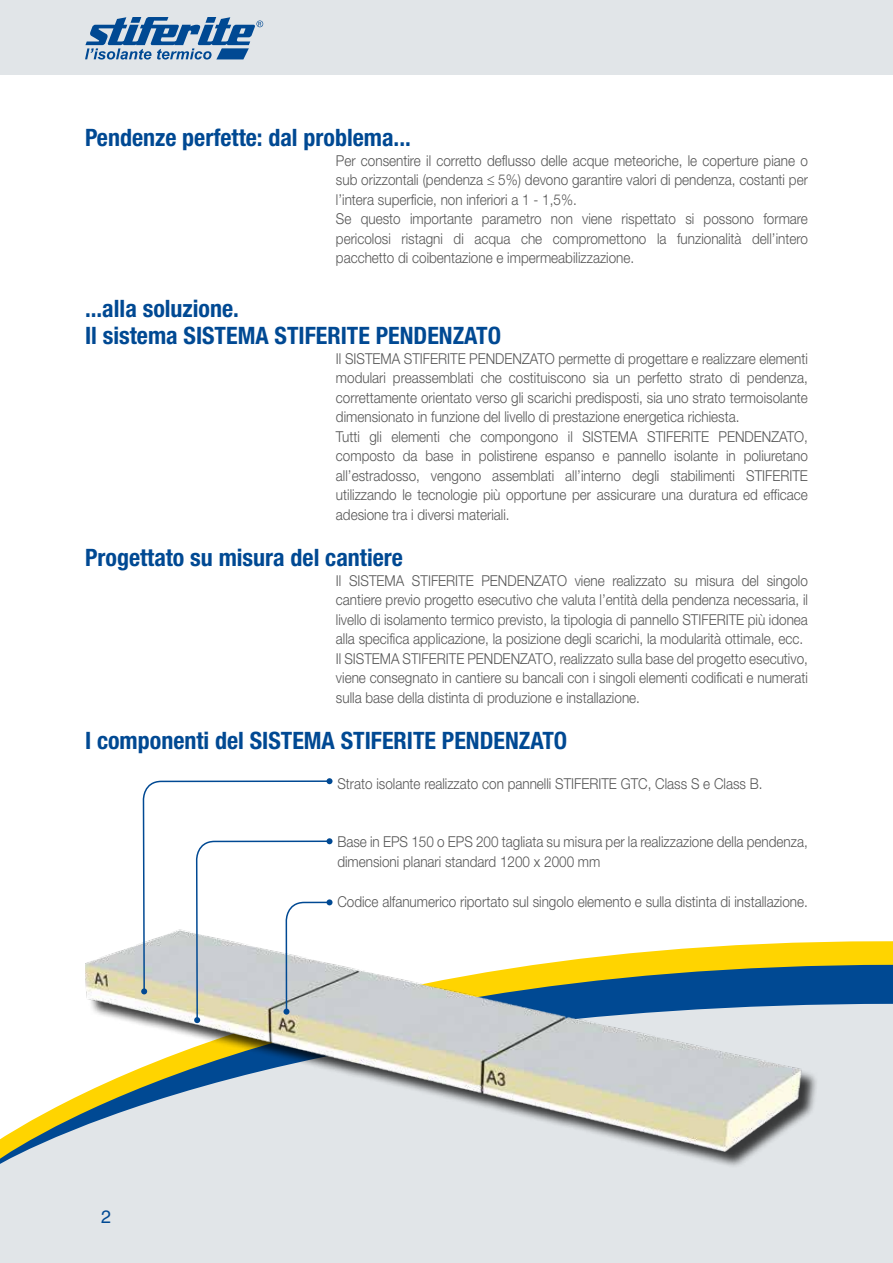
<style>
.page{position:relative;width:893px;height:1263px;background:#fff}
.page>*{position:absolute;margin:0;border:0;box-sizing:border-box;transform-origin:0 0}
.t1{font:700 condensed 24px/27px "Helvetica Neue";color:#004993}
.t2{font:18px "Helvetica";color:#004993}
.t3{font:300 15px/19.5px "Helvetica Neue";color:#565656;scale:.9 1}
</style>
<div class="page">
<div style="left:0;top:0;width:893px;height:74px;background:#e1e5e8"></div>
<svg style="left:85px;top:17px;width:178px;height:43px"></svg>
<svg style="left:0;top:941px;width:893px;height:322px;background:#dee2e1"></svg>
<img style="left:85px;top:941px;width:729px;height:236px">
<svg style="left:141px;top:778px;width:192px;height:245px"></svg>
<h1 class="t1" style="left:85px;top:124px;width:327px">Pendenze perfette: dal problema...</h1>
<p class="t3" style="left:336px;top:150px;width:526px">Per consentire il corretto deflusso delle acque meteoriche, le coperture piane o sub orizzontali (pendenza ≤ 5%) devono garantire valori di pendenza, costanti per l’intera superficie, non inferiori a 1 - 1,5%.<br>Se questo importante parametro non viene rispettato si possono formare pericolosi ristagni di acqua che compromettono la funzionalità dell’intero pacchetto di coibentazione e impermeabilizzazione.</p>
<h1 class="t1" style="left:85px;top:295px;width:418px">...alla soluzione.<br>Il sistema SISTEMA STIFERITE PENDENZATO</h1>
<p class="t3" style="left:336px;top:348px;width:526px">Il SISTEMA STIFERITE PENDENZATO permette di progettare e realizzare elementi modulari preassemblati che costituiscono sia un perfetto strato di pendenza, correttamente orientato verso gli scarichi predisposti, sia uno strato termoisolante dimensionato in funzione del livello di prestazione energetica richiesta.<br>Tutti gli elementi che compongono il SISTEMA STIFERITE PENDENZATO, composto da base in polistirene espanso e pannello isolante in poliuretano all’estradosso, vengono assemblati all’interno degli stabilimenti STIFERITE utilizzando le tecnologie più opportune per assicurare una duratura ed efficace adesione tra i diversi materiali.</p>
<h1 class="t1" style="left:85px;top:544px;width:319px">Progettato su misura del cantiere</h1>
<p class="t3" style="left:336px;top:570px;width:526px">Il SISTEMA STIFERITE PENDENZATO viene realizzato su misura del singolo cantiere previo progetto esecutivo che valuta l’entità della pendenza necessaria, il livello di isolamento termico previsto, la tipologia di pannello STIFERITE più idonea alla specifica applicazione, la posizione degli scarichi, la modularità ottimale, ecc.<br>Il SISTEMA STIFERITE PENDENZATO, realizzato sulla base del progetto esecutivo, viene consegnato in cantiere su bancali con i singoli elementi codificati e numerati sulla base della distinta di produzione e installazione.</p>
<h1 class="t1" style="left:85px;top:727px;width:484px">I componenti del SISTEMA STIFERITE PENDENZATO</h1>
<p class="t3" style="left:337px;top:773px;width:474px">Strato isolante realizzato con pannelli STIFERITE GTC, Class S e Class B.</p>
<p class="t3" style="left:337px;top:832px;width:524px">Base in EPS 150 o EPS 200 tagliata su misura per la realizzazione della pendenza, dimensioni planari standard 1200 x 2000 mm</p>
<p class="t2" style="left:101px;top:1206px;width:12px">2</p>
<p class="t3" style="left:337px;top:891px;width:524px">Codice alfanumerico riportato sul singolo elemento e sulla distinta di installazione.</p>
</div>
